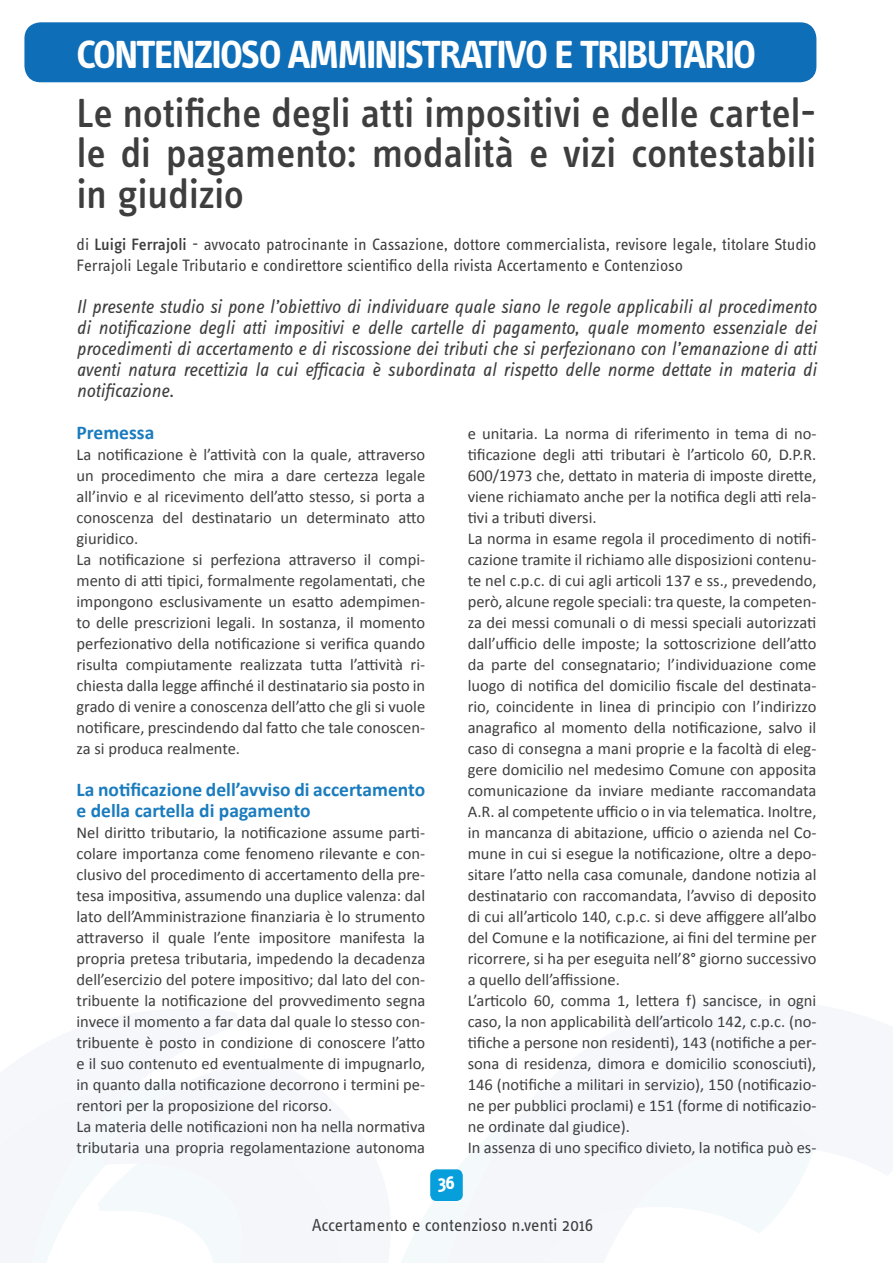
<style>
.page{position:relative;width:893px;height:1263px;background:#fff}
.page>*{position:absolute;margin:0;border:0;box-sizing:border-box;transform-origin:0 0}
.TITOLO_ARTICOLO{font:500 42px/40.5px "Info Text OT";letter-spacing:-.015em;color:#3e3e3f;text-align:justify}
.t1{font:700 40.5px "Info Text OT";letter-spacing:-.045em;color:#fff}
.abstrat{font:italic 19.5px/21px "Info Text OT";letter-spacing:-.005em;color:#3e3e3f;text-align:justify}
.TITOLO_paragrafo{font:700 19.5px/21px "Calibri";color:#1a7cbe}
.t2{font:700 19.5px "Info Text OT";color:#fff}
.t3{font:18px "Info Text OT";letter-spacing:-.005em;color:#3e3e3f}
.autore{font:16.95px/21px "Info Text OT";color:#3e3e3f}
.CORPO_TESTO{font:16.5px/21px "Calibri";color:#3e3e3f;text-align:justify}
.s1{font-weight:500}
</style>
<div class="page">
<svg style="left:401px;top:1083px;width:413px;height:180px;fill:#f4f7fa"></svg>
<svg style="left:0;top:1082px;width:340px;height:181px"></svg>
<div style="left:430px;top:1169px;width:33px;height:32px;background:#069edb;border-radius:6px"></div>
<div style="left:24px;top:22px;width:792px;height:60px;background:#0f6eb8;border-radius:16px"></div>
<h2 class="t1" style="left:77px;top:30px;width:681px">CONTENZIOSO AMMINISTRATIVO E TRIBUTARIO</h2>
<p class="TITOLO_ARTICOLO" style="left:77px;top:92px;width:741px">Le notifiche degli atti impositivi e delle cartel&shy;le di pagamento: modalità e vizi contestabili in giudizio</p>
<p class="autore" style="left:77px;top:233px;width:741px">di <span class="s1">Luigi Ferrajoli</span> - avvocato patrocinante in Cassazione, dottore commercialista, revisore legale, titolare Studio<br>Ferrajoli Legale Tributario e condirettore scientifico della rivista Accertamento e Contenzioso</p>
<p class="abstrat" style="left:77px;top:296px;width:741px">Il presente studio si pone l’obiettivo di individuare quale siano le regole applicabili al procedimento di notificazione degli atti impositivi e delle cartelle di pagamento, quale momento essenziale dei procedimenti di accertamento e di riscossione dei tributi che si perfezionano con l’emanazione di atti aventi natura recettizia la cui efficacia è subordinata al rispetto delle norme dettate in materia di notificazione.</p>
<p class="TITOLO_paragrafo" style="left:77px;top:422px;width:79px">Premessa</p>
<p class="CORPO_TESTO" style="left:77px;top:444px;width:350px">La notificazione è l’attività con la quale, attraverso un procedimento che mira a dare certezza legale all’invio e al ricevimento dell’atto stesso, si porta a conoscenza del destinatario un determinato atto giuridico.</p>
<p class="CORPO_TESTO" style="left:77px;top:549px;width:350px">La notificazione si perfeziona attraverso il compi&shy;mento di atti tipici, formalmente regolamentati, che impongono esclusivamente un esatto adempimen&shy;to delle prescrizioni legali. In sostanza, il momento perfezionativo della notificazione si verifica quando risulta compiutamente realizzata tutta l’attività ri&shy;chiesta dalla legge affinché il destinatario sia posto in grado di venire a conoscenza dell’atto che gli si vuole notificare, prescindendo dal fatto che tale conoscen&shy;za si produca realmente.</p>
<p class="TITOLO_paragrafo" style="left:77px;top:779px;width:350px">La notificazione dell’avviso di accertamento e della cartella di pagamento</p>
<p class="CORPO_TESTO" style="left:77px;top:822px;width:350px">Nel diritto tributario, la notificazione assume parti&shy;colare importanza come fenomeno rilevante e con&shy;clusivo del procedimento di accertamento della pre&shy;tesa impositiva, assumendo una duplice valenza: dal lato dell’Amministrazione finanziaria è lo strumento attraverso il quale l’ente impositore manifesta la propria pretesa tributaria, impedendo la decadenza dell’esercizio del potere impositivo; dal lato del con&shy;tribuente la notificazione del provvedimento segna invece il momento a far data dal quale lo stesso con&shy;tribuente è posto in condizione di conoscere l’atto e il suo contenuto ed eventualmente di impugnarlo, in quanto dalla notificazione decorrono i termini pe&shy;rentori per la proposizione del ricorso.</p>
<p class="CORPO_TESTO" style="left:77px;top:1116px;width:350px">La materia delle notificazioni non ha nella normativa tributaria una propria regolamentazione autonoma</p>
<p class="CORPO_TESTO" style="left:468px;top:423px;width:350px">e unitaria. La norma di riferimento in tema di no&shy;tificazione degli atti tributari è l’articolo 60, D.P.R.<br>600/1973 che, dettato in materia di imposte dirette, viene richiamato anche per la notifica degli atti rela&shy;tivi a tributi diversi.</p>
<p class="CORPO_TESTO" style="left:468px;top:528px;width:350px">La norma in esame regola il procedimento di notifi&shy;cazione tramite il richiamo alle disposizioni contenu&shy;te nel c.p.c. di cui agli articoli 137 e ss., prevedendo, però, alcune regole speciali: tra queste, la competen&shy;za dei messi comunali o di messi speciali autorizzati dall’ufficio delle imposte; la sottoscrizione dell’atto da parte del consegnatario; l’individuazione come luogo di notifica del domicilio fiscale del destinata&shy;rio, coincidente in linea di principio con l’indirizzo anagrafico al momento della notificazione, salvo il caso di consegna a mani proprie e la facoltà di eleg&shy;gere domicilio nel medesimo Comune con apposita comunicazione da inviare mediante raccomandata A.R. al competente ufficio o in via telematica. Inoltre, in mancanza di abitazione, ufficio o azienda nel Co&shy;mune in cui si esegue la notificazione, oltre a depo&shy;sitare l’atto nella casa comunale, dandone notizia al destinatario con raccomandata, l’avviso di deposito di cui all’articolo 140, c.p.c. si deve affiggere all’albo del Comune e la notificazione, ai fini del termine per ricorrere, si ha per eseguita nell’8° giorno successivo a quello dell’affissione.</p>
<p class="CORPO_TESTO" style="left:468px;top:990px;width:350px">L’articolo 60, comma 1, lettera f) sancisce, in ogni caso, la non applicabilità dell’articolo 142, c.p.c. (no&shy;tifiche a persone non residenti), 143 (notifiche a per&shy;sona di residenza, dimora e domicilio sconosciuti), 146 (notifiche a militari in servizio), 150 (notificazio&shy;ne per pubblici proclami) e 151 (forme di notificazio&shy;ne ordinate dal giudice).</p>
<p class="CORPO_TESTO" style="left:468px;top:1137px;width:350px">In assenza di uno specifico divieto, la notifica può es-</p>
<p class="t2" style="left:438px;top:1171px;width:19px">36</p>
<p class="t3" style="left:312px;top:1214px;width:283px">Accertamento e contenzioso n.venti 2016</p>
</div>
